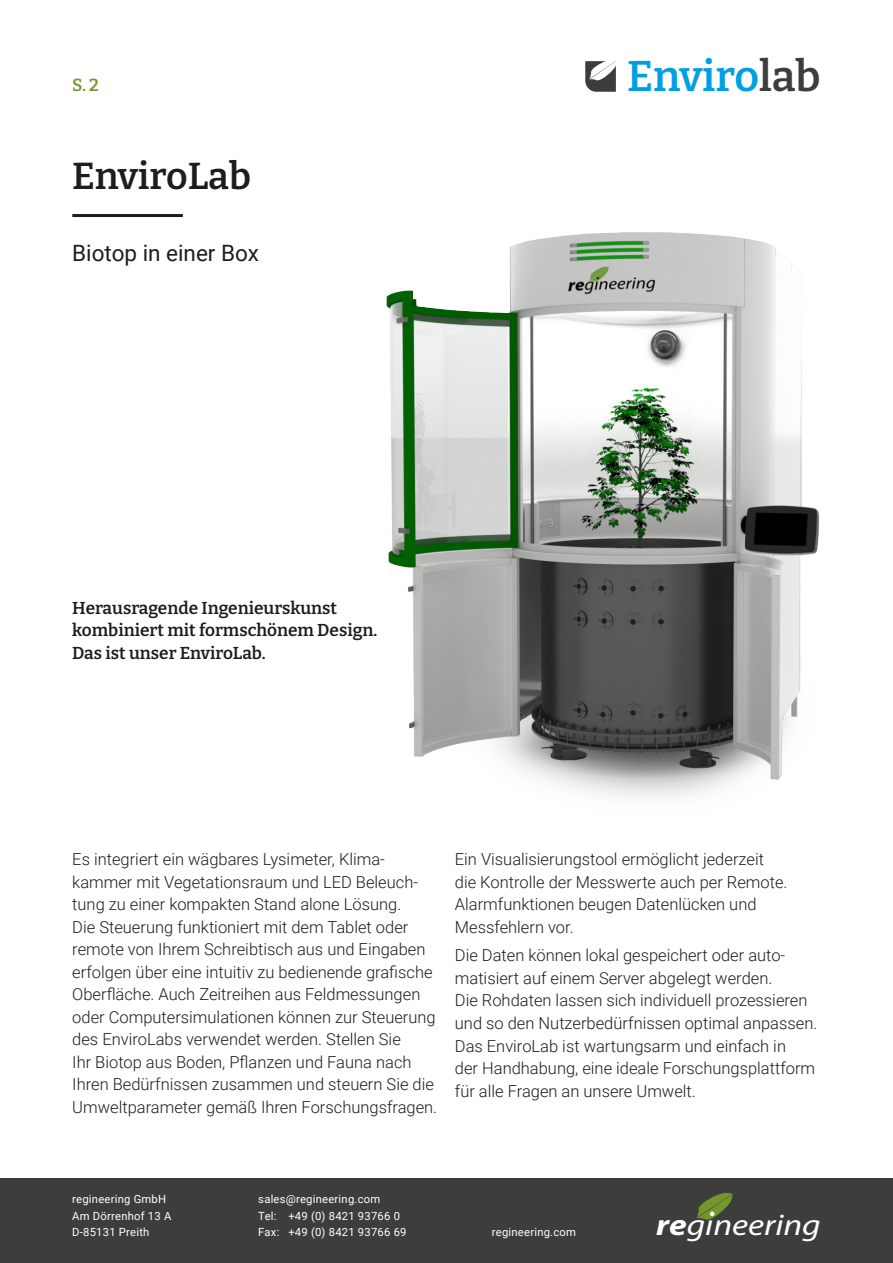
<style>
.page{position:relative;width:893px;height:1263px;background:#fff}
.page>*{position:absolute;margin:0;border:0;box-sizing:border-box;transform-origin:0 0}
.t1{font:600 42.9px "Bitter";letter-spacing:-.005em;color:#009fe3}
.t2{font:600 37.5px "Bitter";letter-spacing:-.005em;color:#1d1d1b}
.t3{font:italic 30.15px "Myriad Pro";color:#fff;scale:1.17 1}
.t4{font:22.5px "Roboto";color:#1d1d1b}
.t5{font:600 17.4px "Bitter";color:#74972c}
.t6{font:600 17.25px/22.5px "Bitter";color:#1d1d1b}
.t7{font:300 16.5px/22.5px "Roboto";color:#1d1d1b}
.t8{font:11.25px/16.5px "Roboto";letter-spacing:.02em;color:#fff}
.s1{color:#3d3d3c}
.s2{font-weight:700}
</style>
<div class="page">
<div style="left:0;top:1178px;width:893px;height:85px;background:#3d3d3c"></div>
<svg style="left:585px;top:61px;width:31px;height:31px"></svg>
<svg style="left:696px;top:1193px;width:37px;height:27px"></svg>
<hr style="left:72px;top:214px;width:111px;height:3px;background:#1d1d1b">
<img style="left:386px;top:232px;width:433px;height:566px">
<p class="t5" style="left:72px;top:74px;width:28px">S. 2</p>
<h2 class="t2" style="left:72px;top:152px;width:180px">EnviroLab</h2>
<h3 class="t4" style="left:72px;top:237px;width:188px">Biotop in einer Box</h3>
<p class="t6" style="left:72px;top:596px;width:307px">Herausragende Ingenieurskunst kombiniert mit formschönem Design.<br>Das ist unser EnviroLab.</p>
<h1 class="t1" style="left:627px;top:49px;width:195px">Enviro<span class="s1">lab</span></h1>
<p class="t7" style="left:72px;top:847px;width:366px">Es integriert ein wägbares Lysimeter, Klima&shy;kammer mit Vegetationsraum und LED Beleuch&shy;tung zu einer kompakten Stand alone Lösung.<br>Die Steuerung funktioniert mit dem Tablet oder remote von Ihrem Schreibtisch aus und Eingaben erfolgen über eine intuitiv zu bedienende grafische Oberfläche. Auch Zeitreihen aus Feldmessungen oder Computersimulationen können zur Steuerung des EnviroLabs verwendet werden. Stellen Sie<br>Ihr Biotop aus Boden, Pflanzen und Fauna nach Ihren Bedürfnissen zusammen und steuern Sie die Umweltparameter gemäß Ihren Forschungsfragen.</p>
<p class="t7" style="left:455px;top:847px;width:334px">Ein Visualisierungstool ermöglicht jederzeit die Kontrolle der Messwerte auch per Remote.<br>Alarmfunktionen beugen Datenlücken und Messfehlern vor.</p>
<p class="t7" style="left:455px;top:944px;width:364px">Die Daten können lokal gespeichert oder auto&shy;matisiert auf einem Server abgelegt werden.<br>Die Rohdaten lassen sich individuell prozessieren und so den Nutzerbedürfnissen optimal anpassen.<br>Das EnviroLab ist wartungsarm und einfach in<br>der Handhabung, eine ideale Forschungsplattform für alle Fragen an unsere Umwelt.</p>
<p class="t8" style="left:72px;top:1190px;width:101px">regineering GmbH<br>Am Dörrenhof 13 A<br>D-85131 Preith</p>
<p class="t8" style="left:258px;top:1190px;width:150px">sales@regineering.com<br>Tel: +49 (0) 8421 93766 0<br>Fax: +49 (0) 8421 93766 69</p>
<p class="t8" style="left:492px;top:1223px;width:86px">regineering.com</p>
<h3 class="t3" style="left:656px;top:1206px;width:142px"><span class="s2">re</span>gineering</h3>
</div>
